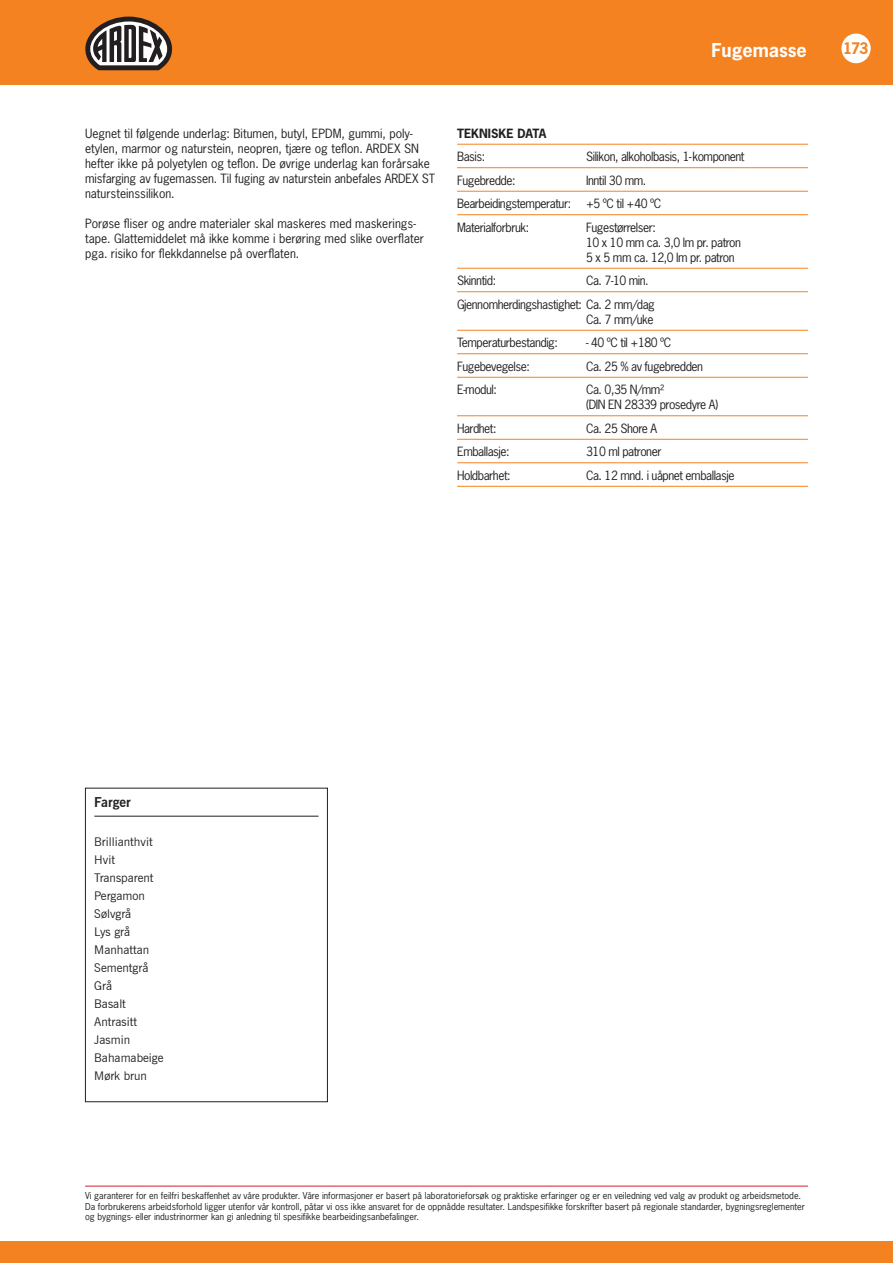
<style>
.page{position:relative;width:893px;height:1263px;background:#fff}
.page>*{position:absolute;margin:0;border:0;box-sizing:border-box;transform-origin:0 0}
.t1{font:700 18px "News Gothic Std";color:#fff}
.t2{font:700 15px "News Gothic Std";color:#f58220}
.t3{font:700 13.5px "News Gothic BT";color:#231f20}
.t4{font:12px/15px "News Gothic Std";letter-spacing:-.025em;color:#231f20}
.t5{font:12px/15px "News Gothic Std";color:#231f20}
.t6{font:12px "News Gothic BT";color:#231f20}
.t7{font:700 12px "News Gothic Std";color:#231f20}
.t8{font:9px/10.5px "News Gothic Std";color:#231f20}
</style>
<div class="page">
<div style="left:0;top:0;width:893px;height:85px;background:#f58220"></div>
<div style="left:0;top:1242px;width:893px;height:21px;background:#f58220"></div>
<svg style="left:85px;top:17px;width:87px;height:53px"></svg>
<hr style="left:85px;top:1186px;width:723px;height:1px;background:#d1232a">
<div style="left:841px;top:34px;width:30px;height:29px;background:#fff;border-radius:50%"></div>
<hr style="left:457px;top:144px;width:351px;height:1px;background:#f58220">
<hr style="left:457px;top:167px;width:351px;height:1px;background:#f58220">
<hr style="left:457px;top:191px;width:351px;height:1px;background:#f58220">
<hr style="left:457px;top:214px;width:351px;height:1px;background:#f58220">
<hr style="left:457px;top:268px;width:351px;height:1px;background:#f58220">
<hr style="left:457px;top:291px;width:351px;height:1px;background:#f58220">
<hr style="left:457px;top:330px;width:351px;height:1px;background:#f58220">
<hr style="left:457px;top:353px;width:351px;height:1px;background:#f58220">
<hr style="left:457px;top:377px;width:351px;height:1px;background:#f58220">
<hr style="left:457px;top:415px;width:351px;height:1px;background:#f58220">
<hr style="left:457px;top:439px;width:351px;height:1px;background:#f58220">
<hr style="left:457px;top:462px;width:351px;height:1px;background:#f58220">
<hr style="left:457px;top:486px;width:351px;height:1px;background:#f58220">
<hr style="left:94px;top:816px;width:225px;height:1px;background:#231f20">
<div style="left:85px;top:788px;width:243px;height:314px;border:1px solid #231f20"></div>
<h1 class="t1" style="left:712px;top:38px;width:97px">Fugemasse</h1>
<p class="t2" style="left:843px;top:39px;width:27px">173</p>
<p class="t5" style="left:85px;top:125px;width:352px">Uegnet til følgende underlag: Bitumen, butyl, EPDM, gummi, poly&shy;etylen, marmor og naturstein, neopren, tjære og teflon. ARDEX SN hefter ikke på polyetylen og teflon. De øvrige underlag kan forårsake misfarging av fugemassen. Til fuging av naturstein anbefales ARDEX ST natursteinssilikon.</p>
<p class="t5" style="left:85px;top:215px;width:340px">Porøse fliser og andre materialer skal maskeres med maskerings&shy;tape. Glattemiddelet må ikke komme i berøring med slike overflater pga. risiko for flekkdannelse på overflaten.</p>
<p class="t7" style="left:457px;top:125px;width:91px">TEKNISKE DATA</p>
<p class="t4" style="left:457px;top:149px;width:30px">Basis:</p>
<p class="t4" style="left:586px;top:149px;width:160px">Silikon, alkoholbasis, 1-komponent</p>
<p class="t4" style="left:457px;top:173px;width:60px">Fugebredde:</p>
<p class="t4" style="left:586px;top:173px;width:62px">Inntil 30 mm.</p>
<p class="t4" style="left:457px;top:196px;width:206px">Bearbeidingstemperatur: +5 ºC til +40 ºC</p>
<p class="t4" style="left:457px;top:220px;width:74px">Materialforbruk:</p>
<p class="t4" style="left:586px;top:220px;width:156px">Fugestørrelser:<br>10 x 10 mm ca. 3,0 lm pr. patron<br>5 x 5 mm ca. 12,0 lm pr. patron</p>
<p class="t4" style="left:457px;top:273px;width:41px">Skinntid:</p>
<p class="t4" style="left:586px;top:273px;width:64px">Ca. 7-10 min.</p>
<p class="t4" style="left:457px;top:297px;width:199px;text-align:right">Gjennomherdingshastighet: Ca. 2 mm/dag<br>Ca. 7 mm/uke</p>
<p class="t4" style="left:457px;top:335px;width:102px">Temperaturbestandig:</p>
<p class="t4" style="left:586px;top:335px;width:87px">- 40 ºC til +180 ºC</p>
<p class="t4" style="left:457px;top:359px;width:74px">Fugebevegelse:</p>
<p class="t4" style="left:586px;top:359px;width:118px">Ca. 25 % av fugebredden</p>
<p class="t4" style="left:457px;top:382px;width:41px">E-modul:</p>
<p class="t4" style="left:586px;top:382px;width:134px">Ca. 0,35 N/mm²<br>(DIN EN 28339 prosedyre A)</p>
<p class="t4" style="left:457px;top:421px;width:41px">Hardhet:</p>
<p class="t4" style="left:586px;top:421px;width:73px">Ca. 25 Shore A</p>
<p class="t4" style="left:457px;top:444px;width:54px">Emballasje:</p>
<p class="t4" style="left:586px;top:444px;width:77px">310 ml patroner</p>
<p class="t4" style="left:457px;top:468px;width:55px">Holdbarhet:</p>
<p class="t4" style="left:586px;top:468px;width:150px">Ca. 12 mnd. i uåpnet emballasje</p>
<p class="t3" style="left:94px;top:794px;width:38px">Farger</p>
<p class="t6" style="left:94px;top:834px;width:60px">Brillianthvit</p>
<p class="t6" style="left:94px;top:852px;width:22px">Hvit</p>
<p class="t6" style="left:94px;top:870px;width:61px">Transparent</p>
<p class="t6" style="left:94px;top:888px;width:52px">Pergamon</p>
<p class="t6" style="left:94px;top:906px;width:39px">Sølvgrå</p>
<p class="t6" style="left:94px;top:924px;width:37px">Lys grå</p>
<p class="t6" style="left:94px;top:942px;width:57px">Manhattan</p>
<p class="t6" style="left:94px;top:960px;width:56px">Sementgrå</p>
<p class="t6" style="left:94px;top:978px;width:19px">Grå</p>
<p class="t6" style="left:94px;top:996px;width:33px">Basalt</p>
<p class="t6" style="left:94px;top:1014px;width:44px">Antrasitt</p>
<p class="t6" style="left:94px;top:1032px;width:37px">Jasmin</p>
<p class="t6" style="left:94px;top:1050px;width:71px">Bahamabeige</p>
<p class="t6" style="left:94px;top:1068px;width:54px">Mørk brun</p>
<p class="t8" style="left:85px;top:1191px;width:721px">Vi garanterer for en feilfri beskaffenhet av våre produkter. Våre informasjoner er basert på laboratorieforsøk og praktiske erfaringer og er en veiledning ved valg av produkt og arbeidsmetode.<br>Da forbrukerens arbeidsforhold ligger utenfor vår kontroll, påtar vi oss ikke ansvaret for de oppnådde resultater. Landspesifikke forskrifter basert på regionale standarder, bygningsreglementer og bygnings- eller industrinormer kan gi anledning til spesifikke bearbeidingsanbefalinger.</p>
</div>
